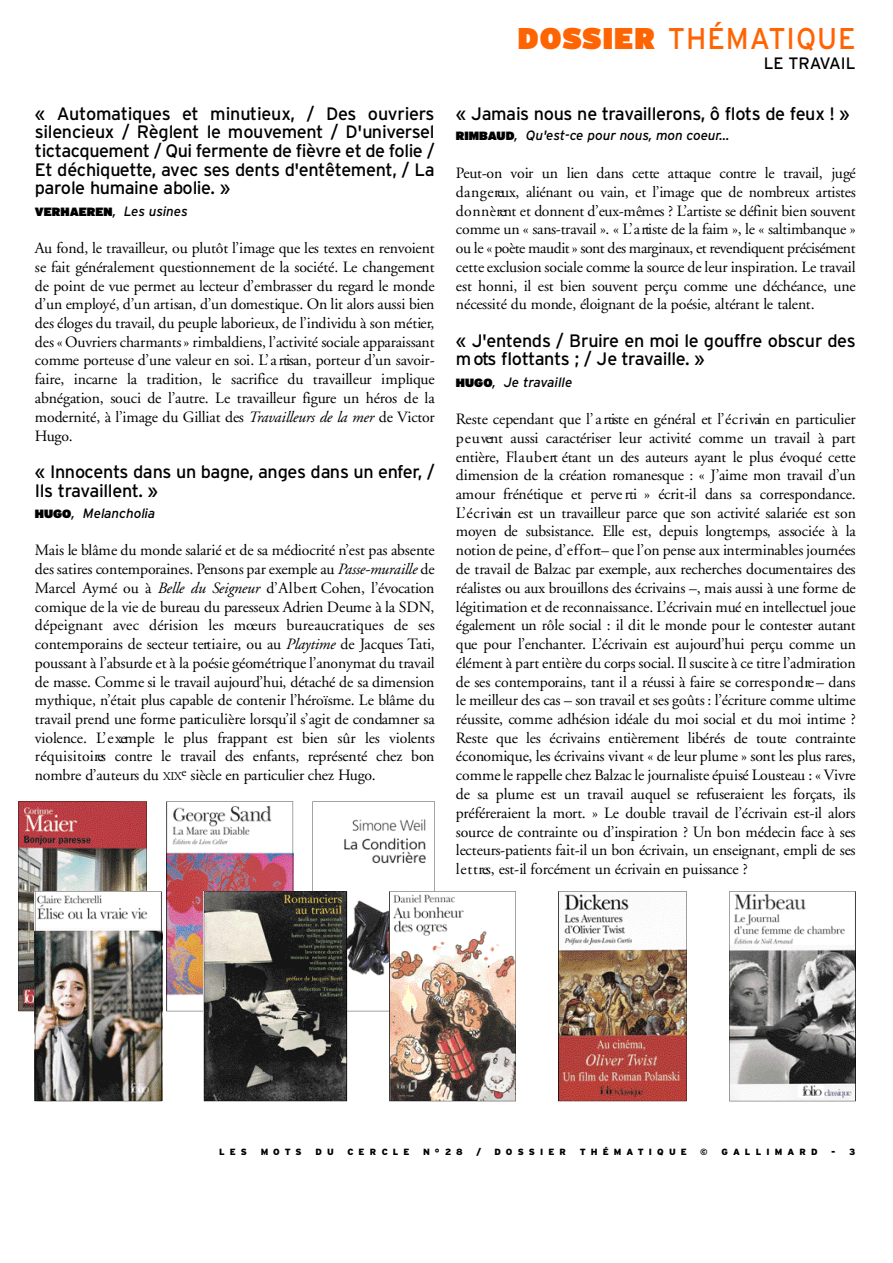
<style>
.page{position:relative;width:893px;height:1263px;background:#fff}
.page>*{position:absolute;margin:0;border:0;box-sizing:border-box;transform-origin:0 0}
.t1{font:30px "Interstate";color:#ff6402;scale:.95 1}
.t2{font:18px/18.8px "Interstate";letter-spacing:-.025em;color:#000}
.t3{font:16.5px "Interstate";color:#000}
.t4{font:15.75px/18.8px "Adobe Garamond";color:#000;text-align:justify}
.t5{font:italic 13.5px "Interstate";color:#000}
.t6{font:900 9px "Interstate";letter-spacing:.565em;color:#000}
.s1{font-weight:900;font-style:normal;font-size:12px}
.s2{font-style:italic}
.s3{font-size:11.85px}
.s4{font-weight:900}
</style>
<div class="page">
<img style="left:558px;top:891px;width:129px;height:210px">
<svg style="left:729px;top:891px;width:127px;height:210px"></svg>
<img style="left:18px;top:801px;width:498px;height:300px">
<p class="t2" style="left:35px;top:105px;width:401px;text-align:justify">« Au to m a tiq u es et minutieux, / Des ouvriers silencieux / Règlent le mouve m e nt / D'unive rse l tic ta cq u e m e nt / Qui fe rm e nte de fiè v re et de folie / Et déchiquette, avec ses dents d'e ntê te m e nt, / La pa role humaine abolie. »</p>
<p class="t5" style="left:35px;top:205px;width:155px"><span class="s1">VERHAEREN</span>, Les usines</p>
<p class="t4" style="left:35px;top:240px;width:401px">Au fond, le trava ille u r, ou plutôt l’image que les textes en re n vo ie n t se fait généralement questionnement de la société. Le changement de point de vue permet au lecteur d’embrasser du re g a rd le monde d’un employé, d’un artisan, d’un domestique. On lit alors aussi bien des éloges du travail, du peuple laborieux, de l’individu à son métier, des «Ouvriers charmants» rimbaldiens, l’activité sociale apparaissant comme porteuse d’une valeur en soi. L’ a rtisan, porteur d’un savo ir&shy;fa ire, incarne la tradition, le sacrifice du travailleur implique abnégation, souci de l’a u tre. Le travailleur figure un héros de la modernité, à l’image du Gilliat des <span class="s2">Tra vailleurs de la mer</span> de Vic to r Hu g o.</p>
<p class="t2" style="left:35px;top:463px;width:401px">« Innoce nts dans un ba g n e, anges dans un enfe r, /<br>Ils trava ille nt. »</p>
<p class="t5" style="left:35px;top:507px;width:122px"><span class="s1">HUGO</span>, Melancholia</p>
<p class="t4" style="left:35px;top:543px;width:401px">Mais le blâme du monde salarié et de sa médiocrité n’est pas absente des satires contemporaines. Pensons par exemple au <span class="s2">Pa sse-m u raille</span> d e Ma rcel Aymé ou à <span class="s2">Belle du Seig n eu r</span> d’A lb e rt Cohen, l’é vo c a tio n comique de la vie de bureau du paresseux Adrien Deume à la SDN, dépeignant avec dérision les mœurs bureaucratiques de ses contemporains de secteur tertia ire, ou au <span class="s2">Pla ytim e</span> de Jacques Ta ti, poussant à l’a b su rde et à la poésie géométrique l’anonymat du trava il de masse. Comme si le travail aujourd’hui, détaché de sa dimension mythique, n’était plus capable de contenir l’h é roïsme. Le blâme du tra vail prend une forme partic u liè re lorsqu’il s’agit de condamner sa violence. L’ e xemple le plus frappant est bien sûr les violents ré q u isito ires contre le travail des enfants, représenté chez bon n o m b re d’auteurs du <span class="s3">X IX</span><sup>e</sup> siècle en particulier chez Hu g o.</p>
<h1 class="t1" style="left:518px;top:25px;width:357px"><span class="s4">D OSSIER</span> T H É M AT IQ U E</h1>
<p class="t3" style="left:764px;top:56px;width:93px">LE TRAVAIL</p>
<p class="t2" style="left:456px;top:105px;width:395px">« Jamais nous ne trava ille ro n s, ô flots de feux ! »</p>
<p class="t5" style="left:456px;top:130px;width:275px"><span class="s1">RIMBAU D</span>, Qu'est-ce pour nous, mon co e u r...</p>
<p class="t4" style="left:456px;top:165px;width:401px">Peut-on voir un lien dans cette attaque contre le travail, jugé d a n g e reux, aliénant ou vain, et l’image que de nombreux artiste s d o n n è rent et donnent d’eux-mêmes ? L’a rtiste se définit bien souve n t comme un « sans-travail ». « L’ a rtiste de la faim », le « saltimbanque » ou le «poète maudit » sont des marginaux, et revendiquent précisément cette exclusion sociale comme la source de leur inspiration. Le trava il est honni, il est bien souvent perçu comme une déchéance, une nécessité du monde, éloignant de la poésie, altérant le talent.</p>
<p class="t2" style="left:456px;top:332px;width:401px">« J'e ntends / Bruire en moi le gouffre obscur des m ots flotta nts ; / Je trava ille. »</p>
<p class="t5" style="left:456px;top:376px;width:118px"><span class="s1">HUGO</span>, Je trava ille</p>
<p class="t4" style="left:456px;top:411px;width:402px">Reste cependant que l’ a rtiste en général et l’é c r ivain en partic u lie r p e u vent aussi caractériser leur activité comme un travail à part e n tiè re, Fla u b e rt étant un des auteurs ayant le plus évoqué cette dimension de la création romanesque : « J’aime mon travail d’u n amour frénétique et perve rti » écrit-il dans sa corre sp o n d a n c e .<br>L’é c r ivain est un travailleur parce que son activité salariée est son m oyen de subsistance. Elle est, depuis longtemps, associée à la notion de peine, d’e ffo rt– que l’on pense aux interminables journées de travail de Balzac par exemple, aux re c h e rches documentaires des réalistes ou aux brouillons des écrivains –, mais aussi à une forme de légitimation et de reconnaissance. L’é c rivain mué en intellectuel joue également un rôle social : il dit le monde pour le contester autant que pour l’e n c h a n te r. L’é c rivain est aujourd’hui perçu comme un élément à part entière du corps social. Il suscite à ce titre l’a d m ira tio n de ses contemporains, tant il a réussi à faire se corre s p o n d re – dans le meilleur des cas – son travail et ses goûts : l’é c ritu re comme ultime réussite, comme adhésion idéale du moi social et du moi intime ?<br>Reste que les écrivains entièrement libérés de toute contrainte économique, les écrivains vivant « de leur plume » sont les plus rare s, comme le rappelle chez Balzac le journaliste épuisé Lousteau : « Viv re de sa plume est un travail auquel se refuseraient les forçats, ils p ré fé reraient la mort. » Le double travail de l’é c rivain est-il alors so u rce de contrainte ou d’inspiration ? Un bon médecin face à ses lecteurs-patients fait-il un bon écrivain, un enseignant, empli de ses le t t res, est-il forcément un écrivain en puissance ?</p>
<p class="t6" style="left:219px;top:1148px;width:29px">L E S</p>
<p class="t6" style="left:261px;top:1148px;width:43px">MOTS</p>
<p class="t6" style="left:315px;top:1148px;width:20px">D U</p>
<p class="t6" style="left:347px;top:1148px;width:64px">CERCLE</p>
<p class="t6" style="left:423px;top:1148px;width:41px">N°28</p>
<p class="t6" style="left:476px;top:1148px;width:6px">/</p>
<p class="t6" style="left:494px;top:1148px;width:73px">DOSSIER</p>
<p class="t6" style="left:580px;top:1148px;width:109px">THÉMATIQUE</p>
<p class="t6" style="left:700px;top:1148px;width:9px">©</p>
<p class="t6" style="left:721px;top:1148px;width:98px">GALLIMARD</p>
<p class="t6" style="left:831px;top:1148px;width:26px">- 3</p>
</div>
